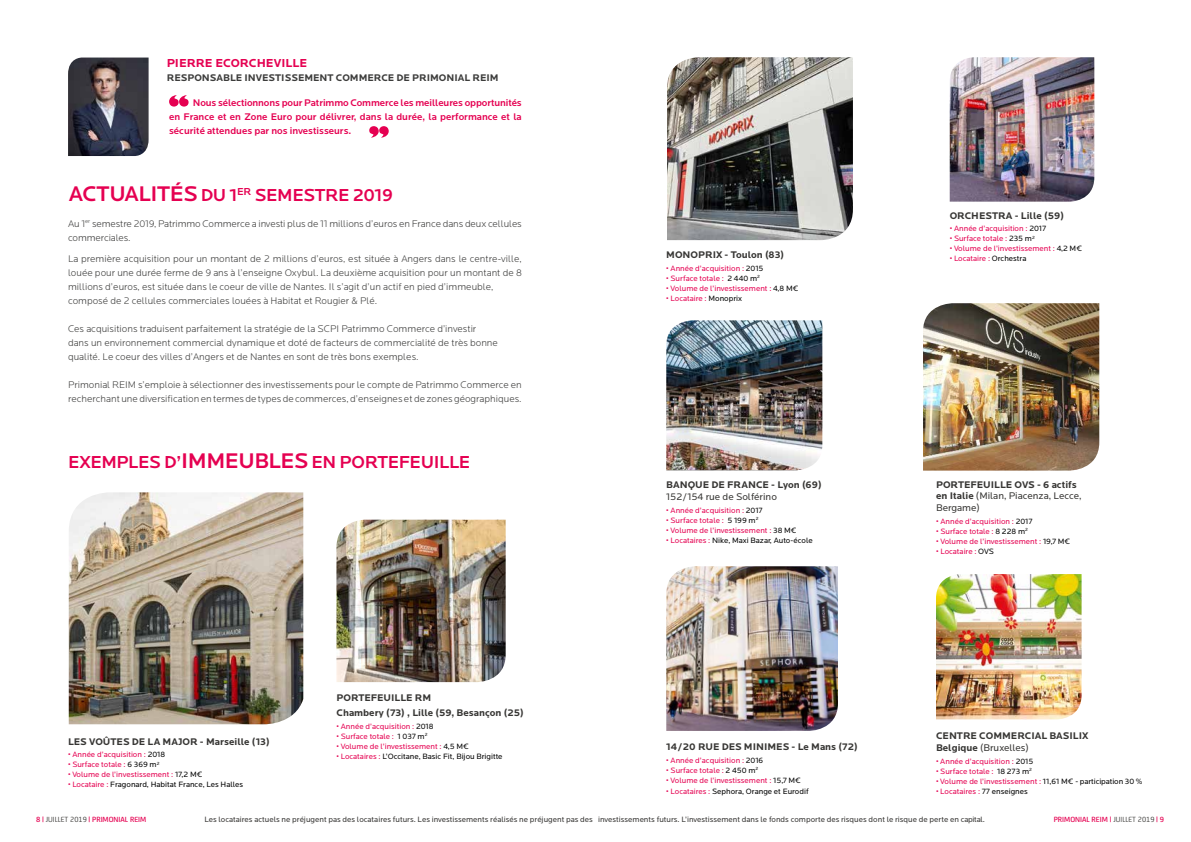
<style>
.page{position:relative;width:1191px;height:842px;background:#fff}
.page>*{position:absolute;margin:0;border:0;box-sizing:border-box;transform-origin:0 0}
.t1{font:500 18px "Locator";letter-spacing:-.02em;color:#e50051}
.t2{font:700 12px "Locator";color:#e50051}
.t3{font:300 10px/14px "Locator";color:#3c3c3b}
.t4{font:700 10px/11px "Locator";color:#373634}
.t5{font:500 10px/14px "Locator";color:#e50051;text-align:justify}
.t6{font:700 10px "Locator";color:#3c3c3b}
.t7{font:10px "Locator";color:#373634}
.t8{font:8px "Locator";color:#e50051}
.t9{font:8px "Locator";color:#373634}
.t10{font:8px "Locator";color:#000}
.t11{font:500 8px "FS Joey";color:#e50051}
.s1{font-size:22px}
.s2{color:#000}
.s3{color:#e50051}
.s4{font-weight:400}
.s5{font-weight:400;color:#373634}
</style>
<div class="page">
<img style="left:68px;top:58px;width:81px;height:98px">
<svg style="left:169px;top:95px;width:20px;height:12px"></svg>
<svg style="left:369px;top:126px;width:20px;height:12px"></svg>
<img style="left:923px;top:303px;width:176px;height:168px">
<img style="left:936px;top:574px;width:145px;height:145px">
<img style="left:666px;top:566px;width:172px;height:165px">
<img style="left:666px;top:320px;width:156px;height:150px">
<img style="left:667px;top:57px;width:186px;height:183px">
<img style="left:949px;top:57px;width:145px;height:145px">
<img style="left:69px;top:492px;width:234px;height:232px">
<img style="left:336px;top:520px;width:169px;height:162px">
<p class="t2" style="left:167px;top:56px;width:142px">PIERRE ECORCHEVILLE</p>
<p class="t6" style="left:167px;top:71px;width:333px">RESPONSABLE INVESTISSEMENT COMMERCE DE PRIMONIAL REIM</p>
<p class="t5" style="left:169px;top:96px;width:354px;text-indent:24px">Nous sélectionnons pour Patrimmo Commerce les meilleures opportunités en France et en Zone Euro pour délivrer, dans la durée, la performance et la sécurité attendues par nos investisseurs.</p>
<h1 class="t1" style="left:69px;top:184px;width:325px"><span class="s1">ACTUALITÉS</span> DU 1<sup>ER</sup> SEMESTRE 2019</h1>
<p class="t3" style="left:68px;top:216px;width:455px">Au 1<sup>er</sup> semestre 2019, Patrimmo Commerce a investi plus de 11 millions d’euros en France dans deux cellules commerciales.</p>
<p class="t3" style="left:68px;top:251px;width:455px">La première acquisition pour un montant de 2 millions d’euros, est située à Angers dans le centre-ville, louée pour une durée ferme de 9 ans à l’enseigne Oxybul. La deuxième acquisition pour un montant de 8 millions d’euros, est située dans le coeur de ville de Nantes. Il s’agit d’un actif en pied d’immeuble, composé de 2 cellules commerciales louées à Habitat et Rougier &amp; Plé.</p>
<p class="t3" style="left:68px;top:321px;width:431px">Ces acquisitions traduisent parfaitement la stratégie de la SCPI Patrimmo Commerce d’investir dans un environnement commercial dynamique et doté de facteurs de commercialité de très bonne qualité. Le coeur des villes d’Angers et de Nantes en sont de très bons exemples.</p>
<p class="t3" style="left:68px;top:377px;width:455px">Primonial REIM s’emploie à sélectionner des investissements pour le compte de Patrimmo Commerce en recherchant une diversification en termes de types de commerces, d’enseignes et de zones géographiques.</p>
<h1 class="t1" style="left:68px;top:452px;width:404px">EXEMPLES D’<span class="s1">IMMEUBLES</span> EN PORTEFEUILLE</h1>
<p class="t4" style="left:68px;top:736px;width:203px">LES VOÛTES DE LA MAJOR - Marseille (13)</p>
<p class="t8" style="left:68px;top:750px;width:99px">• Année d’acquisition : <span class="s2">2018</span></p>
<p class="t8" style="left:68px;top:760px;width:93px">• Surface totale : <span class="s2">6 369 m</span><sup>2</sup></p>
<p class="t8" style="left:68px;top:770px;width:136px">• Volume de l’investissement : <span class="s2">17,2 M€</span></p>
<p class="t10" style="left:68px;top:780px;width:177px"><span class="s3">• Locataire :</span> Fragonard, Habitat France, Les Halles</p>
<p class="t4" style="left:336px;top:691px;width:189px;line-height:14.8px">PORTEFEUILLE RM<br>Chambery (73) , Lille (59, Besançon (25)</p>
<p class="t8" style="left:336px;top:722px;width:99px">• Année d’acquisition : <span class="s2">2018</span></p>
<p class="t8" style="left:336px;top:732px;width:93px">• Surface totale : <span class="s2">1 037 m</span><sup>2</sup></p>
<p class="t8" style="left:336px;top:742px;width:134px">• Volume de l’investissement : <span class="s2">4,5 M€</span></p>
<p class="t10" style="left:336px;top:752px;width:168px"><span class="s3">• Locataires :</span> L’Occitane, Basic Fit, Bijou Brigitte</p>
<p class="t4" style="left:666px;top:250px;width:119px">MONOPRIX - Toulon (83)</p>
<p class="t8" style="left:666px;top:264px;width:99px">• Année d’acquisition : <span class="s2">2015</span></p>
<p class="t8" style="left:666px;top:274px;width:95px">• Surface totale : <span class="s2">2 440 m</span><sup>2</sup></p>
<p class="t8" style="left:666px;top:284px;width:134px">• Volume de l’investissement : <span class="s2">4,8 M€</span></p>
<p class="t8" style="left:666px;top:294px;width:77px">• Locataire : <span class="s2">Monoprix</span></p>
<p class="t4" style="left:666px;top:479px;width:157px">BANQUE DE FRANCE - Lyon (69)</p>
<p class="t7" style="left:666px;top:491px;width:112px">152/154 rue de Solférino</p>
<p class="t8" style="left:666px;top:506px;width:98px">• Année d’acquisition : <span class="s2">2017</span></p>
<p class="t8" style="left:666px;top:516px;width:94px">• Surface totale : <span class="s2">5 199 m</span><sup>2</sup></p>
<p class="t8" style="left:666px;top:526px;width:132px">• Volume de l’investissement : <span class="s2">38 M€</span></p>
<p class="t10" style="left:666px;top:536px;width:148px"><span class="s3">• Locataires :</span> Nike, Maxi Bazar, Auto-école</p>
<p class="t4" style="left:666px;top:741px;width:193px">14/20 RUE DES MINIMES - Le Mans (72)</p>
<p class="t8" style="left:666px;top:756px;width:99px">• Année d’acquisition : <span class="s2">2016</span></p>
<p class="t8" style="left:666px;top:766px;width:94px">• Surface totale : <span class="s2">2 450 m</span><sup>2</sup></p>
<p class="t8" style="left:666px;top:776px;width:136px">• Volume de l’investissement : <span class="s2">15,7 M€</span></p>
<p class="t10" style="left:666px;top:787px;width:144px"><span class="s3">• Locataires :</span> Sephora, Orange et Eurodif</p>
<p class="t4" style="left:949px;top:210px;width:116px">ORCHESTRA - Lille (59)</p>
<p class="t8" style="left:949px;top:224px;width:98px">• Année d’acquisition : <span class="s2">2017</span></p>
<p class="t8" style="left:949px;top:234px;width:87px">• Surface totale : <span class="s2">235 m</span><sup>2</sup></p>
<p class="t8" style="left:949px;top:244px;width:134px">• Volume de l’investissement : <span class="s2">4,2 M€</span></p>
<p class="t8" style="left:949px;top:254px;width:78px">• Locataire : <span class="s2">Orchestra</span></p>
<p class="t4" style="left:936px;top:479px;width:147px">PORTEFEUILLE OVS - 6 actifs en Italie <span class="s4">(Milan, Piacenza, Lecce,</span></p>
<p class="t7" style="left:936px;top:502px;width:45px">Bergame)</p>
<p class="t8" style="left:936px;top:516px;width:98px">• Année d’acquisition : <span class="s2">2017</span></p>
<p class="t8" style="left:936px;top:526px;width:93px">• Surface totale : <span class="s2">8 228 m</span><sup>2</sup></p>
<p class="t8" style="left:936px;top:536px;width:136px">• Volume de l’investissement : <span class="s2">19,7 M€</span></p>
<p class="t8" style="left:936px;top:546px;width:59px">• Locataire : <span class="s2">OVS</span></p>
<p class="t4" style="left:936px;top:730px;width:154px;line-height:12px">CENTRE COMMERCIAL BASILIX<br>Belgique <span class="s4">(Bruxelles)</span></p>
<p class="t8" style="left:936px;top:757px;width:99px">• Année d’acquisition : <span class="s2">2015</span></p>
<p class="t8" style="left:936px;top:767px;width:97px">• Surface totale : <span class="s2">18 273 m</span><sup>2</sup></p>
<p class="t8" style="left:936px;top:777px;width:208px">• Volume de l’investissement : <span class="s2">11,61 M€ - participation 30 %</span></p>
<p class="t8" style="left:936px;top:787px;width:93px">• Locataires : <span class="s2">77 enseignes</span></p>
<p class="t11" style="left:36px;top:813px;width:112px">8 | <span class="s5">JUILLET 2019</span> | PRIMONIAL REIM</p>
<p class="t11" style="left:1054px;top:814px;width:112px">PRIMONIAL REIM | <span class="s5">JUILLET 2019</span> | 9</p>
<p class="t9" style="left:204px;top:815px;width:782px">Les locataires actuels ne préjugent pas des locataires futurs. Les investissements réalisés ne préjugent pas des investissements futurs. L’investissement dans le fonds comporte des risques dont le risque de perte en capital.</p>
</div>
